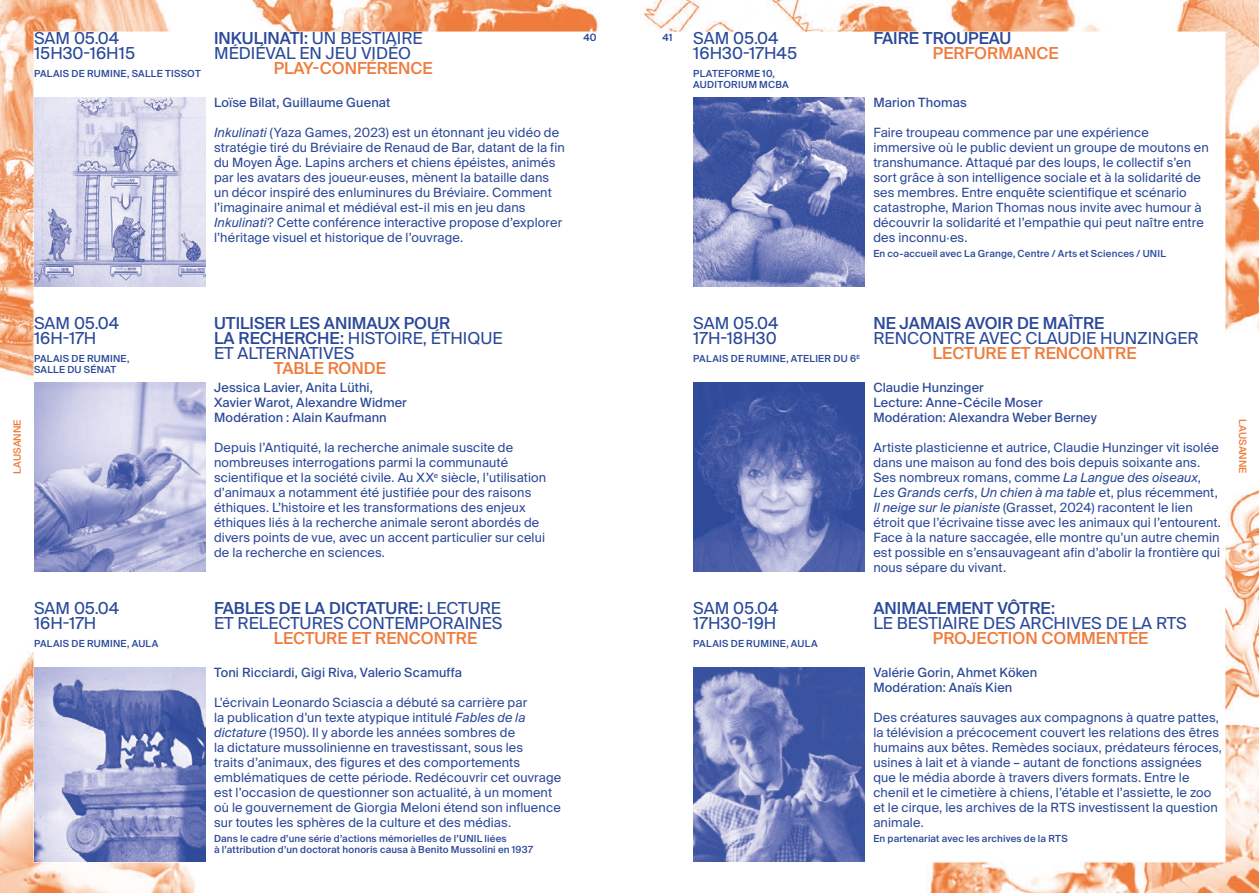
<style>
.page{position:relative;width:1259px;height:893px;background:#fff}
.page>*{position:absolute;margin:0;border:0;box-sizing:border-box;transform-origin:0 0}
._02-date_heure_x3{font:16.5px/15px "Suisse Intl";color:#2b4999}
.t1{font:500 16.5px/15px "Suisse Intl";color:#2b4999}
.t2{font:500 16.5px "Suisse Intl";color:#ef7c3d}
.t3{font:12.75px/15px "Suisse Intl";letter-spacing:.01em;color:#2b4999}
.t4{font:12.75px/15px "Suisse Intl";letter-spacing:.01em;color:#2b4999}
.t5{font:500 10.05px "Suisse Intl";color:#ef7c3d}
.t6{font:500 10.05px "Suisse Intl";color:#2b4999}
._03-lieu_et_sous-titres{font:500 9.75px/10.8px "Suisse Intl";letter-spacing:.02em;color:#2b4999}
.s1{font-weight:500}
.s2{font-style:italic}
.s3{font-weight:400}
</style>
<div class="page">
<img style="left:0;top:0;width:1259px;height:893px">
<img style="left:34px;top:383px;width:172px;height:189px">
<img style="left:34px;top:668px;width:172px;height:193px">
<img style="left:693px;top:98px;width:172px;height:189px">
<img style="left:693px;top:383px;width:172px;height:189px">
<img style="left:693px;top:668px;width:172px;height:193px">
<img style="left:34px;top:98px;width:172px;height:189px">
<p class="_02-date_heure_x3" style="left:34px;top:31px;width:87px">SAM 05.04</p>
<p class="_02-date_heure_x3" style="left:34px;top:46px;width:103px">15H30-16H15</p>
<p class="_03-lieu_et_sous-titres" style="left:34px;top:68px;width:168px">PALAIS DE RUMINE, SALLE TISSOT</p>
<p class="_02-date_heure_x3" style="left:214px;top:31px;width:210px"><span class="s1">INKULINATI:</span> UN BESTIAIRE<br>MÉDIÉVAL EN JEU VIDÉO</p>
<p class="t2" style="left:274px;top:59px;width:160px">PLAY-CONFÉRENCE</p>
<p class="t4" style="left:214px;top:95px;width:178px">Loïse Bilat, Guillaume Guenat</p>
<p class="t3" style="left:214px;top:125px;width:352px"><span class="s2">Inkulinati</span> (Yaza Games, 2023) est un étonnant jeu vidéo de stratégie tiré du Bréviaire de Renaud de Bar, datant de la fin du Moyen Âge. Lapins archers et chiens épéistes, animés par les avatars des joueur·euses, mènent la bataille dans un décor inspiré des enluminures du Bréviaire. Comment l’imaginaire animal et médiéval est-il mis en jeu dans <span class="s2">Inkulinati</span>? Cette conférence interactive propose d’explorer l’héritage visuel et historique de l’ouvrage.</p>
<p class="t6" style="left:583px;top:32px;width:14px">40</p>
<p class="t6" style="left:662px;top:32px;width:11px">41</p>
<p class="_02-date_heure_x3" style="left:693px;top:31px;width:87px">SAM 05.04</p>
<p class="_02-date_heure_x3" style="left:693px;top:46px;width:105px">16H30-17H45</p>
<p class="_03-lieu_et_sous-titres" style="left:693px;top:68px;width:97px">PLATEFORME 10,<br>AUDITORIUM MCBA</p>
<p class="t1" style="left:873px;top:31px;width:140px">FAIRE TROUPEAU</p>
<p class="t2" style="left:933px;top:44px;width:127px">PERFORMANCE</p>
<p class="t4" style="left:873px;top:95px;width:95px">Marion Thomas</p>
<p class="t3" style="left:873px;top:125px;width:337px">Faire troupeau commence par une expérience immersive où le public devient un groupe de moutons en transhumance. Attaqué par des loups, le collectif s’en sort grâce à son intelligence sociale et à la solidarité de ses membres. Entre enquête scientifique et scénario catastrophe, Marion Thomas nous invite avec humour à découvrir la solidarité et l’empathie qui peut naître entre des inconnu·es.</p>
<p class="_03-lieu_et_sous-titres" style="left:873px;top:248px;width:294px">En co-accueil avec La Grange, Centre / Arts et Sciences / UNIL</p>
<p class="_02-date_heure_x3" style="left:34px;top:316px;width:87px">SAM 05.04</p>
<p class="_02-date_heure_x3" style="left:34px;top:331px;width:64px">16H-17H</p>
<p class="_03-lieu_et_sous-titres" style="left:34px;top:353px;width:97px">PALAIS DE RUMINE,<br>SALLE DU SÉNAT</p>
<p class="t1" style="left:214px;top:316px;width:290px">UTILISER LES ANIMAUX POUR<br>LA RECHERCHE: <span class="s3">HISTOIRE, ÉTHIQUE<br>ET ALTERNATIVES</span></p>
<p class="t2" style="left:274px;top:359px;width:114px">TABLE RONDE</p>
<p class="_02-date_heure_x3" style="left:693px;top:316px;width:87px">SAM 05.04</p>
<p class="_02-date_heure_x3" style="left:693px;top:331px;width:85px">17H-18H30</p>
<p class="_03-lieu_et_sous-titres" style="left:693px;top:353px;width:168px">PALAIS DE RUMINE, ATELIER DU 6<sup>E</sup></p>
<p class="t1" style="left:873px;top:316px;width:232px">NE JAMAIS AVOIR DE MAÎTRE</p>
<p class="_02-date_heure_x3" style="left:873px;top:331px;width:327px">RENCONTRE AVEC CLAUDIE HUNZINGER</p>
<p class="t2" style="left:933px;top:344px;width:205px">LECTURE ET RENCONTRE</p>
<p class="t4" style="left:873px;top:380px;width:225px">Claudie Hunzinger<br>Lecture: Anne-Cécile Moser<br>Modération: Alexandra Weber Berney</p>
<p class="t3" style="left:873px;top:440px;width:349px">Artiste plasticienne et autrice, Claudie Hunzinger vit isolée dans une maison au fond des bois depuis soixante ans.<br>Ses nombreux romans, comme <span class="s2">La Langue des oiseaux</span>, <span class="s2">Les Grands cerfs</span>, <span class="s2">Un chien à ma table</span> et, plus récemment, <span class="s2">Il neige sur le pianiste</span> (Grasset, 2024) racontent le lien étroit que l’écrivaine tisse avec les animaux qui l’entourent.<br>Face à la nature saccagée, elle montre qu’un autre chemin est possible en s’ensauvageant afin d’abolir la frontière qui nous sépare du vivant.</p>
<p class="t4" style="left:214px;top:380px;width:194px">Jessica Lavier, Anita Lüthi,<br>Xavier Warot, Alexandre Widmer<br>Modération : Alain Kaufmann</p>
<p class="t3" style="left:214px;top:440px;width:334px">Depuis l’Antiquité, la recherche animale suscite de nombreuses interrogations parmi la communauté scientifique et la société civile. Au XX<sup>e</sup> siècle, l’utilisation d’animaux a notamment été justifiée pour des raisons éthiques. L’histoire et les transformations des enjeux éthiques liés à la recherche animale seront abordés de divers points de vue, avec un accent particulier sur celui de la recherche en sciences.</p>
<p class="t5" style="left:11px;top:473px;width:56px;rotate:-90deg">LAUSANNE</p>
<p class="t5" style="left:1248px;top:419px;width:56px;rotate:90deg">LAUSANNE</p>
<p class="_02-date_heure_x3" style="left:34px;top:601px;width:87px">SAM 05.04</p>
<p class="_02-date_heure_x3" style="left:34px;top:616px;width:64px">16H-17H</p>
<p class="_03-lieu_et_sous-titres" style="left:34px;top:638px;width:126px">PALAIS DE RUMINE, AULA</p>
<p class="_02-date_heure_x3" style="left:214px;top:601px;width:290px"><span class="s1">FABLES DE LA DICTATURE:</span> LECTURE<br>ET RELECTURES CONTEMPORAINES</p>
<p class="t2" style="left:274px;top:629px;width:205px">LECTURE ET RENCONTRE</p>
<p class="t4" style="left:214px;top:665px;width:249px">Toni Ricciardi, Gigi Riva, Valerio Scamuffa</p>
<p class="t3" style="left:214px;top:695px;width:349px">L’écrivain Leonardo Sciascia a débuté sa carrière par<br>la publication d’un texte atypique intitulé <span class="s2">Fables de la dictature</span> (1950). Il y aborde les années sombres de<br>la dictature mussolinienne en travestissant, sous les<br>traits d’animaux, des figures et des comportements emblématiques de cette période. Redécouvrir cet ouvrage est l’occasion de questionner son actualité, à un moment où le gouvernement de Giorgia Meloni étend son influence sur toutes les sphères de la culture et des médias.</p>
<p class="_03-lieu_et_sous-titres" style="left:214px;top:833px;width:320px">Dans le cadre d’une série d’actions mémorielles de l’UNIL liées<br>à l’attribution d’un doctorat honoris causa à Benito Mussolini en 1937</p>
<p class="_02-date_heure_x3" style="left:693px;top:601px;width:87px">SAM 05.04</p>
<p class="_02-date_heure_x3" style="left:693px;top:616px;width:85px">17H30-19H</p>
<p class="_03-lieu_et_sous-titres" style="left:693px;top:638px;width:126px">PALAIS DE RUMINE, AULA</p>
<p class="t1" style="left:873px;top:601px;width:183px">ANIMALEMENT VÔTRE:</p>
<p class="_02-date_heure_x3" style="left:873px;top:616px;width:315px">LE BESTIAIRE DES ARCHIVES DE LA RTS</p>
<p class="t2" style="left:933px;top:629px;width:217px">PROJECTION COMMENTÉE</p>
<p class="t4" style="left:873px;top:665px;width:165px">Valérie Gorin, Ahmet Köken<br>Modération: Anaïs Kien</p>
<p class="t3" style="left:873px;top:710px;width:350px">Des créatures sauvages aux compagnons à quatre pattes, la télévision a précocement couvert les relations des êtres humains aux bêtes. Remèdes sociaux, prédateurs féroces, usines à lait et à viande – autant de fonctions assignées que le média aborde à travers divers formats. Entre le chenil et le cimetière à chiens, l’étable et l’assiette, le zoo et le cirque, les archives de la RTS investissent la question animale.</p>
<p class="_03-lieu_et_sous-titres" style="left:873px;top:833px;width:196px">En partenariat avec les archives de la RTS</p>
</div>
